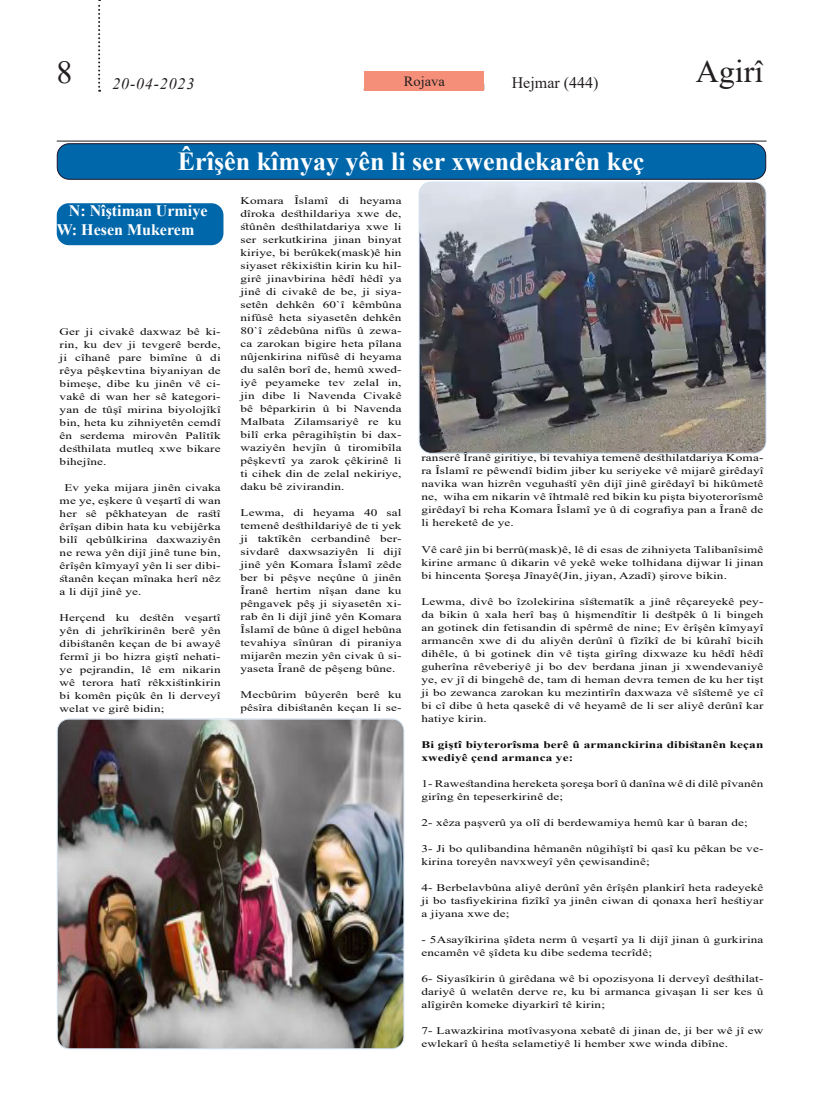
<style>
.page{position:relative;width:823px;height:1106px;background:#fff}
.page>*{position:absolute;margin:0;border:0;box-sizing:border-box;transform-origin:0 0}
.t1{font:32px "Times New Roman";color:#231f20}
.t2{font:700 26px "Times New Roman";color:#fff}
.t3{font:700 16px "Times New Roman";color:#fff}
.t4{font:16px "Times New Roman";color:#231f20}
.t5{font:italic 16px "Times New Roman";letter-spacing:.05em;color:#231f20}
.t6{font:14px "Times New Roman";color:#231f20;scale:1.04 1}
.t7{font:10.1px/13px "Times New Roman";letter-spacing:.01em;color:#0b0b0e;text-align:justify;scale:1.31 1}
.t8{font:700 10.1px/13px "Times New Roman";letter-spacing:.01em;color:#0b0b0e;scale:1.31 1}
</style>
<div class="page">
<svg style="left:98px;top:0;width:2px;height:92px"></svg>
<div style="left:364px;top:72px;width:119px;height:19px;background:#f58f7a"></div>
<hr style="left:57px;top:141px;width:709px;height:1px;background:#231f20">
<div style="left:57px;top:144px;width:708px;height:35px;background:#0067aa;border-radius:12px"></div>
<div style="left:57px;top:143px;width:708px;height:37px;border:1px solid #19142a;border-radius:12px"></div>
<div style="left:57px;top:203px;width:166px;height:42px;background:#0067aa;border-radius:12px"></div>
<img style="left:420px;top:183px;width:344px;height:269px">
<div style="left:418px;top:181px;width:348px;height:273px;border:1px solid #d9e7f5;border-radius:12px"></div>
<img style="left:57px;top:720px;width:346px;height:328px">
<div style="left:57px;top:718px;width:347px;height:331px;border:1px solid #d9e7f5;border-radius:12px"></div>
<h1 class="t1" style="left:56px;top:50px;width:18px">8</h1>
<h1 class="t1" style="left:695px;top:49px;width:69px">Agirî</h1>
<h3 class="t5" style="left:112px;top:72px;width:83px">20-04-2023</h3>
<p class="t6" style="left:403px;top:72px;width:41px">Rojava</p>
<h3 class="t4" style="left:511px;top:72px;width:88px">Hejmar (444)</h3>
<p class="t2" style="left:178px;top:142px;width:468px">Êrîşên kîmyay yên li ser xwendekarên keç</p>
<p class="t3" style="left:69px;top:199px;width:140px">N: Nîştiman Urmiye</p>
<p class="t3" style="left:57px;top:218px;width:139px">W: Hesen Mukerem</p>
<p class="t7" style="left:240px;top:194px;width:124px">Komara Îslamî di heyama dîroka desthildariya xwe de, stûnên desthilatdariya xwe li ser serkutkirina jinan binyat kiriye, bi berûkek(mask)ê hin siyaset rêkixistin kirin ku hil&shy;girê jinavbirina hêdî hêdî ya jinê di civakê de be, ji siya&shy;setên dehkên 60`î kêmbûna nifûsê heta siyasetên dehkên 80`î zêdebûna nifûs û zewa&shy;ca zarokan bigire heta pîlana nûjenkirina nifûsê di heyama du salên borî de, hemû xwed&shy;iyê peyameke tev zelal in, jin dibe li Navenda Civakê bê bêparkirin û bi Navenda Malbata Zilamsariyê re ku bilî erka pêragihîştin bi dax&shy;waziyên hevjîn û tiromibîla pêşkevtî ya zarok çêkirinê li ti cihek din de zelal nekiriye, daku bê zivirandin.</p>
<p class="t7" style="left:240px;top:506px;width:124px">Lewma, di heyama 40 sal temenê desthildariyê de ti yek ji taktîkên cerbandinê ber&shy;sivdarê daxwsaziyên li dijî jinê yên Komara Îslamî zêde ber bi pêşve neçûne û jinên Îranê hertim nîşan dane ku pêngavek pêş ji siyasetên xi&shy;rab ên li dijî jinê yên Komara Îslamî de bûne û digel hebûna tevahiya sînûran di piraniya mijarên mezin yên civak û si&shy;yaseta Îranê de pêşeng bûne.</p>
<p class="t7" style="left:240px;top:688px;width:124px">Mecbûrim bûyerên berê ku pêsîra dibistanên keçan li se-</p>
<p class="t7" style="left:60px;top:325px;width:124px">Ger ji civakê daxwaz bê ki&shy;rin, ku dev ji tevgerê berde, ji cîhanê pare bimîne û di rêya pêşkevtina biyaniyan de bimeşe, dibe ku jinên vê ci&shy;vakê di wan her sê kategori&shy;yan de tûşî mirina biyolojîkî bin, heta ku zihniyetên cemdî ên serdema mirovên Palîtîk desthilata mutleq xwe bikare bihejîne.</p>
<p class="t7" style="left:60px;top:481px;width:124px;text-indent:5px">Ev yeka mijara jinên civaka me ye, eşkere û veşartî di wan her sê pêkhateyan de rastî êrîşan dibin hata ku vebijêrka bilî qebûlkirina daxwaziyên ne rewa yên dijî jinê tune bin, êrîşên kîmyayî yên li ser dibi&shy;stanên keçan mînaka herî nêz a li dijî jinê ye.</p>
<p class="t7" style="left:60px;top:611px;width:124px">Herçend ku destên veşartî yên di jehrîkirinên berê yên dibistanên keçan de bi awayê fermî ji bo hizra giştî nehati&shy;ye pejrandin, lê em nikarin wê terora hatî rêkxistinkirin bi komên piçûk ên li derveyî welat ve girê bidin;</p>
<p class="t7" style="left:421px;top:451px;width:262px">ranserê Îranê giritiye, bi tevahiya temenê desthilatdariya Koma&shy;ra Îslamî re pêwendî bidim jiber ku seriyeke vê mijarê girêdayî navika wan hizrên veguhastî yên dijî jinê girêdayî bi hikûmetê ne, wiha em nikarin vê îhtmalê red bikin ku pişta biyoterorîsmê girêdayî bi reha Komara Îslamî ye û di cografiya pan a Îranê de li hereketê de ye.</p>
<p class="t7" style="left:421px;top:542px;width:262px">Vê carê jin bi berrû(mask)ê, lê di esas de zihniyeta Talibanîsimê kirine armanc û dikarin vê yekê weke tolhidana dijwar li jinan bi hincenta Şoreşa Jînayê(Jin, jiyan, Azadî) şirove bikin.</p>
<p class="t7" style="left:421px;top:594px;width:262px">Lewma, divê bo îzolekirina sîstematîk a jinê rêçareyekê pey&shy;da bikin û xala herî baş û hişmendîtir li destpêk û li bingeh an gotinek din fetisandin di spêrmê de nine; Ev êrîşên kîmyayî armancên xwe di du aliyên derûnî û fîzîkî de bi kûrahî bicih dihêle, û bi gotinek din vê tişta girîng dixwaze ku hêdî hêdî guherîna rêveberiyê ji bo dev berdana jinan ji xwendevaniyê ye, ev jî di bingehê de, tam di heman devra temen de ku her tişt ji bo zewanca zarokan ku mezintirîn daxwaza vê sîstemê ye cî bi cî dibe û heta qasekê di vê heyamê de li ser aliyê derûnî kar hatiye kirin.</p>
<p class="t8" style="left:421px;top:737px;width:262px">Bi giştî biyterorîsma berê û armanckirina dibistanên keçan xwediyê çend armanca ye:</p>
<p class="t7" style="left:421px;top:776px;width:262px">1- Rawestandina hereketa şoreşa borî û danîna wê di dilê pîvanên girîng ên tepeserkirinê de;</p>
<p class="t7" style="left:421px;top:815px;width:250px">2- xêza paşverû ya olî di berdewamiya hemû kar û baran de;</p>
<p class="t7" style="left:421px;top:841px;width:262px">3- Ji bo qulibandina hêmanên nûgihîştî bi qasî ku pêkan be ve&shy;kirina toreyên navxweyî yên çewisandinê;</p>
<p class="t7" style="left:421px;top:880px;width:262px">4- Berbelavbûna aliyê derûnî yên êrîşên plankirî heta radeyekê ji bo tasfiyekirina fizîkî ya jinên ciwan di qonaxa herî hestiyar a jiyana xwe de;</p>
<p class="t7" style="left:421px;top:932px;width:262px">- 5Asayîkirina şîdeta nerm û veşartî ya li dijî jinan û gurkirina encamên vê şîdeta ku dibe sedema tecrîdê;</p>
<p class="t7" style="left:421px;top:971px;width:262px">6- Siyasîkirin û girêdana wê bi opozisyona li derveyî desthilat&shy;dariyê û welatên derve re, ku bi armanca givaşan li ser kes û alîgirên komeke diyarkirî tê kirin;</p>
<p class="t7" style="left:421px;top:1023px;width:262px">7- Lawazkirina motîvasyona xebatê di jinan de, ji ber wê jî ew ewlekarî û hesta selametiyê li hember xwe winda dibîne.</p>
</div>
